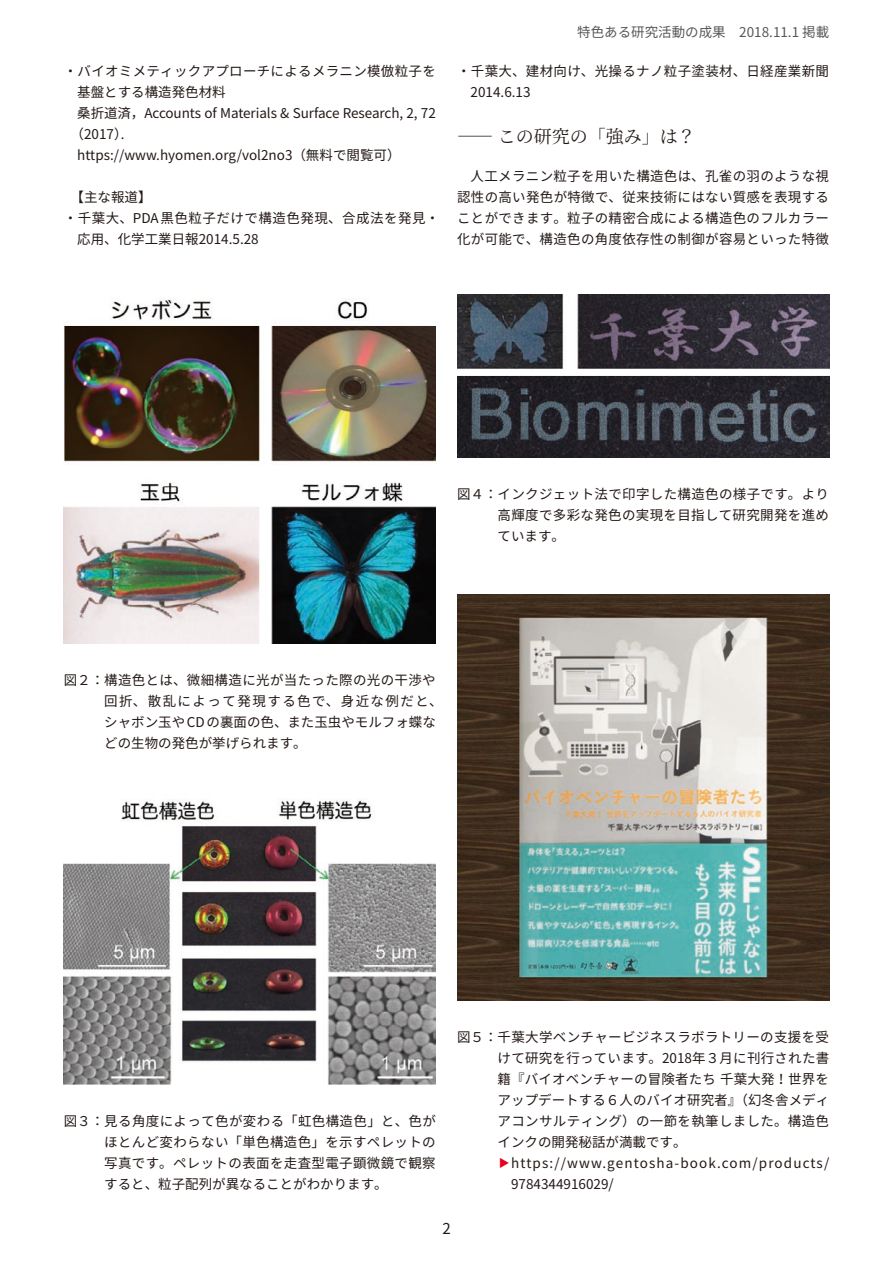
<style>
.page{position:relative;width:893px;height:1263px;background:#fff}
.page>*{position:absolute;margin:0;border:0;box-sizing:border-box;transform-origin:0 0}
.t1{font:18px "Noto Serif JP";color:#231916}
.t2{font:15px "Noto Sans CJ Kjp";color:#231916}
.t3{font:13.5px/21px "Noto Sans CJ Kjp";letter-spacing:.02em;color:#231916;text-align:justify}
.t4{font:13.5px "Noto Sans CJ Kjp";color:#231916}
.t5{font:13.5px "Noto Sans CJ Kjp";letter-spacing:-.005em;color:#231916}
.t6{font:13.5px "Noto Sans CJ Kjp";letter-spacing:.085em;color:#231916}
.t7{font:13.5px "Noto Sans CJ Kjp";letter-spacing:.04em;color:#231916}
.t8{font:13.5px "Noto Sans CJ Kjp";color:#595857}
.s1{font-size:10.8px;color:#e60021}
</style>
<div class="page">
<img style="left:64px;top:299px;width:372px;height:344px">
<img style="left:64px;top:799px;width:372px;height:285px">
<img style="left:457px;top:295px;width:372px;height:162px">
<img style="left:457px;top:594px;width:372px;height:406px">
<p class="t3" style="left:64px;top:61px;width:374px">・バイオミメティックアプローチによるメラニン模倣粒子を</p>
<p class="t4" style="left:77px;top:84px;width:150px">基盤とする構造発色材料</p>
<p class="t5" style="left:77px;top:105px;width:360px">桑折道済，Accounts of Materials &amp; Surface Research, 2, 72</p>
<p class="t3" style="left:71px;top:124px;width:58px">（2017）.</p>
<p class="t4" style="left:77px;top:147px;width:325px">https://www.hyomen.org/vol2no3（無料で閲覧可）</p>
<p class="t3" style="left:71px;top:187px;width:82px">【主な報道】</p>
<p class="t7" style="left:64px;top:210px;width:377px">・千葉大、PDA黒色粒子だけで構造色発現、合成法を発見・</p>
<p class="t4" style="left:77px;top:231px;width:183px">応用、化学工業日報2014.5.28</p>
<p class="t8" style="left:577px;top:25px;width:253px">特色ある研究活動の成果　2018.11.1 掲載</p>
<p class="t3" style="left:471px;top:61px;width:360px;text-indent:-14px">・千葉大、建材向け、光操るナノ粒子塗装材、日経産業新聞<br>2014.6.13</p>
<h1 class="t1" style="left:457px;top:126px;width:240px">―― この研究の「強み」は？</h1>
<p class="t3" style="left:457px;top:166px;width:373px;text-indent:14px">人工メラニン粒子を用いた構造色は、孔雀の羽のような視認性の高い発色が特徴で、従来技術にはない質感を表現することができます。粒子の精密合成による構造色のフルカラー化が可能で、構造色の角度依存性の制御が容易といった特徴</p>
<p class="t3" style="left:498px;top:484px;width:333px;text-indent:-40px">図４：インクジェット法で印字した構造色の様子です。より高輝度で多彩な発色の実現を目指して研究開発を進めています。</p>
<p class="t3" style="left:104px;top:670px;width:340px;text-align:left;text-indent:-40px">図２：構造色とは、微細構造に光が当たった際の光の干渉や回折、散乱によって発現する色で、身近な例だと、シャボン玉や CD の裏面の色、また玉虫やモルフォ蝶などの生物の発色が挙げられます。</p>
<p class="t3" style="left:104px;top:1111px;width:333px;text-indent:-40px">図３：見る角度によって色が変わる「虹色構造色」と、色がほとんど変わらない「単色構造色」を示すペレットの写真です。ペレットの表面を走査型電子顕微鏡で観察すると、粒子配列が異なることがわかります。</p>
<p class="t3" style="left:457px;top:1027px;width:373px">図５：千葉大学ベンチャービジネスラボラトリーの支援を受</p>
<p class="t3" style="left:498px;top:1048px;width:333px">けて研究を行っています。2018年３月に刊行された書</p>
<p class="t3" style="left:498px;top:1069px;width:333px">籍『バイオベンチャーの冒険者たち 千葉大発！世界を</p>
<p class="t3" style="left:498px;top:1090px;width:333px">アップデートする６人のバイオ研究者』（幻冬舎メディ</p>
<p class="t3" style="left:498px;top:1111px;width:333px">アコンサルティング）の一節を執筆しました。構造色</p>
<p class="t4" style="left:498px;top:1134px;width:190px">インクの開発秘話が満載です。</p>
<p class="t6" style="left:499px;top:1155px;width:332px"><span class="s1">▶</span>https://www.gentosha-book.com/products/</p>
<p class="t4" style="left:511px;top:1176px;width:104px">9784344916029/</p>
<p class="t2" style="left:442px;top:1220px;width:10px">2</p>
</div>
